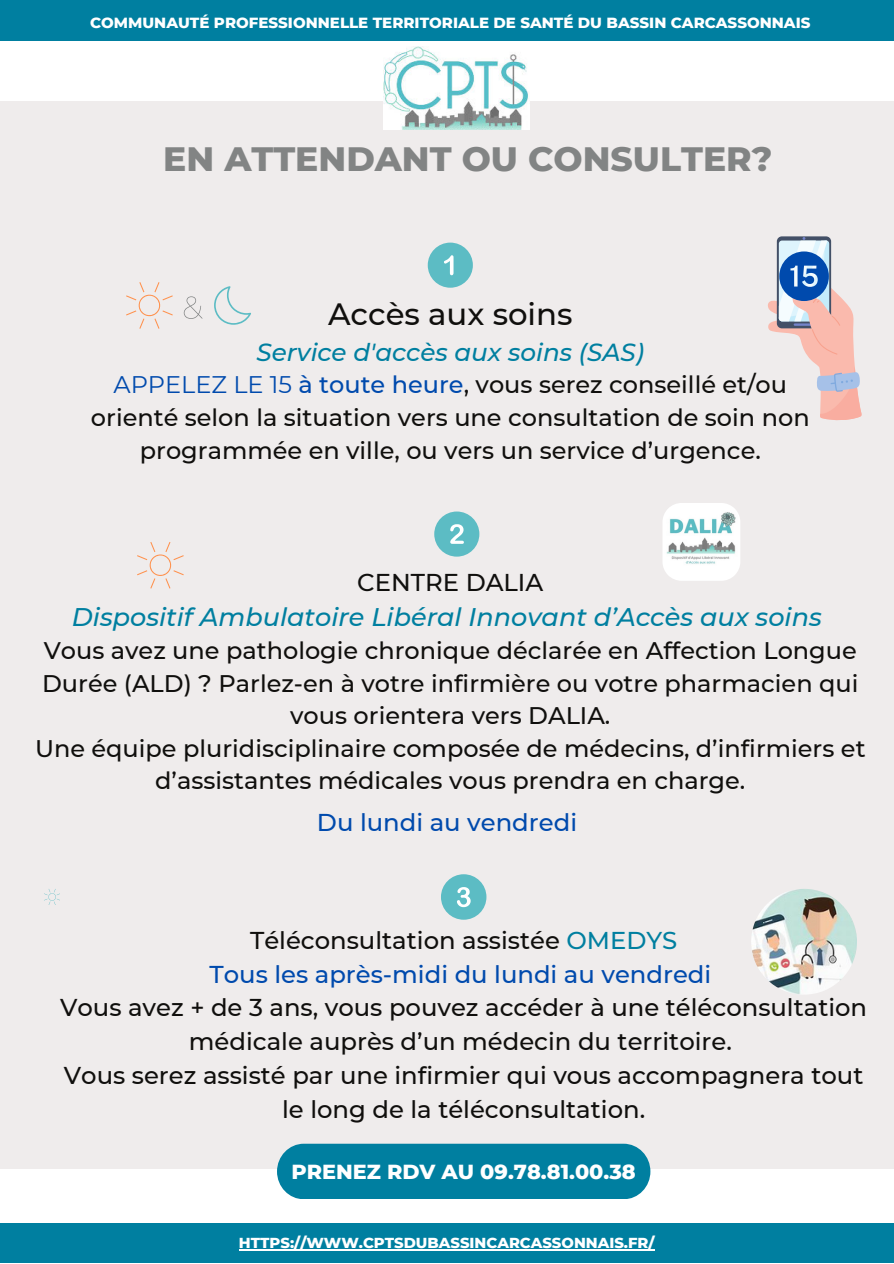
<style>
.page{position:relative;width:894px;height:1264px;background:#fff}
.page>*{position:absolute;margin:0;border:0;box-sizing:border-box;transform-origin:0 0}
.t1{font:800 34.5px "Montserrat";color:#828484}
.t2{font:500 30.75px "Montserrat";color:#100f0d}
.t3{font:italic 500 25.5px "Montserrat";color:#007fa0}
.t4{font:italic 500 24.6px "Montserrat";color:#007fa0}
.t5{font:500 24.3px/33.8px "Montserrat";color:#100f0d;text-align:center}
.t6{font:500 24.3px/33.8px "Montserrat";color:#004aad;text-align:center}
.t7{font:500 24px/32.7px "Montserrat";color:#100f0d;text-align:center}
.t8{font:800 20.7px "Montserrat";color:#fff}
.t9{font:800 15px "Montserrat";color:#fff}
.t10{font:800 14.7px "Montserrat";color:#fff}
.s1{font-weight:400;color:#004aad}
.s2{color:#004aad}
.s3{color:#100f0d}
.s4{color:#007fa0}
</style>
<div class="page">
<div style="left:0;top:1223px;width:893px;height:40px;background:#007fa0"></div>
<hr style="left:239px;top:1249px;width:415px;height:1px;background:#fff">
<div style="left:0;top:102px;width:893px;height:1066px;background:#efecec"></div>
<img style="left:383px;top:46px;width:146px;height:84px">
<div style="left:427px;top:242px;width:45px;height:45px;background:#5cbcc4;border-radius:50%"></div>
<svg style="left:444px;top:255px;width:9px;height:20px"></svg>
<svg style="left:768px;top:237px;width:93px;height:184px"></svg>
<svg style="left:126px;top:282px;width:47px;height:47px"></svg>
<svg style="left:214px;top:286px;width:37px;height:38px"></svg>
<svg style="left:184px;top:296px;width:19px;height:23px"></svg>
<div style="left:434px;top:511px;width:45px;height:45px;background:#5cbcc4;border-radius:50%"></div>
<svg style="left:450px;top:524px;width:14px;height:20px"></svg>
<svg style="left:137px;top:542px;width:47px;height:46px"></svg>
<div style="left:441px;top:874px;width:45px;height:45px;background:#5cbcc4;border-radius:50%"></div>
<svg style="left:457px;top:887px;width:13px;height:20px"></svg>
<svg style="left:44px;top:889px;width:16px;height:15px"></svg>
<img style="left:663px;top:503px;width:77px;height:78px">
<img style="left:751px;top:888px;width:105px;height:106px;border-radius:50%">
<div style="left:0;top:0;width:893px;height:41px;background:#007fa0"></div>
<div style="left:277px;top:1143px;width:373px;height:56px;background:#007fa0;border-radius:27px"></div>
<p class="t9" style="left:90px;top:11px;width:721px">COMMUNAUTÉ PROFESSIONNELLE TERRITORIALE DE SANTÉ DU BASSIN CARCASSONNAIS</p>
<h1 class="t1" style="left:163px;top:134px;width:610px">EN ATTENDANT OU CONSULTER?</h1>
<p class="t2" style="left:328px;top:292px;width:246px">Accès aux soins</p>
<p class="t4" style="left:256px;top:335px;width:389px">Service d'accès aux soins (SAS)</p>
<p class="t7" style="left:91px;top:367px;width:720px"><span class="s1">APPELEZ LE 15</span> <span class="s2">à toute heure</span>, vous serez conseillé et/ou orienté selon la situation vers une consultation de soin non programmée en ville, ou vers un service d’urgence.</p>
<p class="t5" style="left:357px;top:565px;width:187px">CENTRE DALIA</p>
<p class="t3" style="left:72px;top:599px;width:751px">Dispositif Ambulatoire Libéral Innovant d’Accès aux soins</p>
<p class="t7" style="left:35px;top:633px;width:831px">Vous avez une pathologie chronique déclarée en Affection Longue Durée (ALD) ? Parlez-en à votre infirmière ou votre pharmacien qui vous orientera vers DALIA.<br>Une équipe pluridisciplinaire composée de médecins, d’infirmiers et d’assistantes médicales vous prendra en charge.</p>
<p class="t6" style="left:317px;top:804px;width:261px">Du lundi au vendredi</p>
<p class="t6" style="left:209px;top:922px;width:503px"><span class="s3">Téléconsultation assistée</span> <span class="s4">OMEDYS<br></span>Tous le s après-midi du lundi au vendredi</p>
<p class="t5" style="left:60px;top:989px;width:808px">Vous avez + de 3 ans, vous pouvez accéder à une téléconsultation médicale auprès d’un médecin du territoire.<br>Vous serez assisté par une infirmier qui vous accompagnera tout le long de la téléconsultation.</p>
<p class="t8" style="left:291px;top:1156px;width:345px">PRENEZ RDV AU 09.78.81.00.38</p>
<p class="t10" style="left:239px;top:1232px;width:417px">HTTPS://WWW.CPTSDUBASSINCARCASSONNAIS.FR/</p>
</div>
